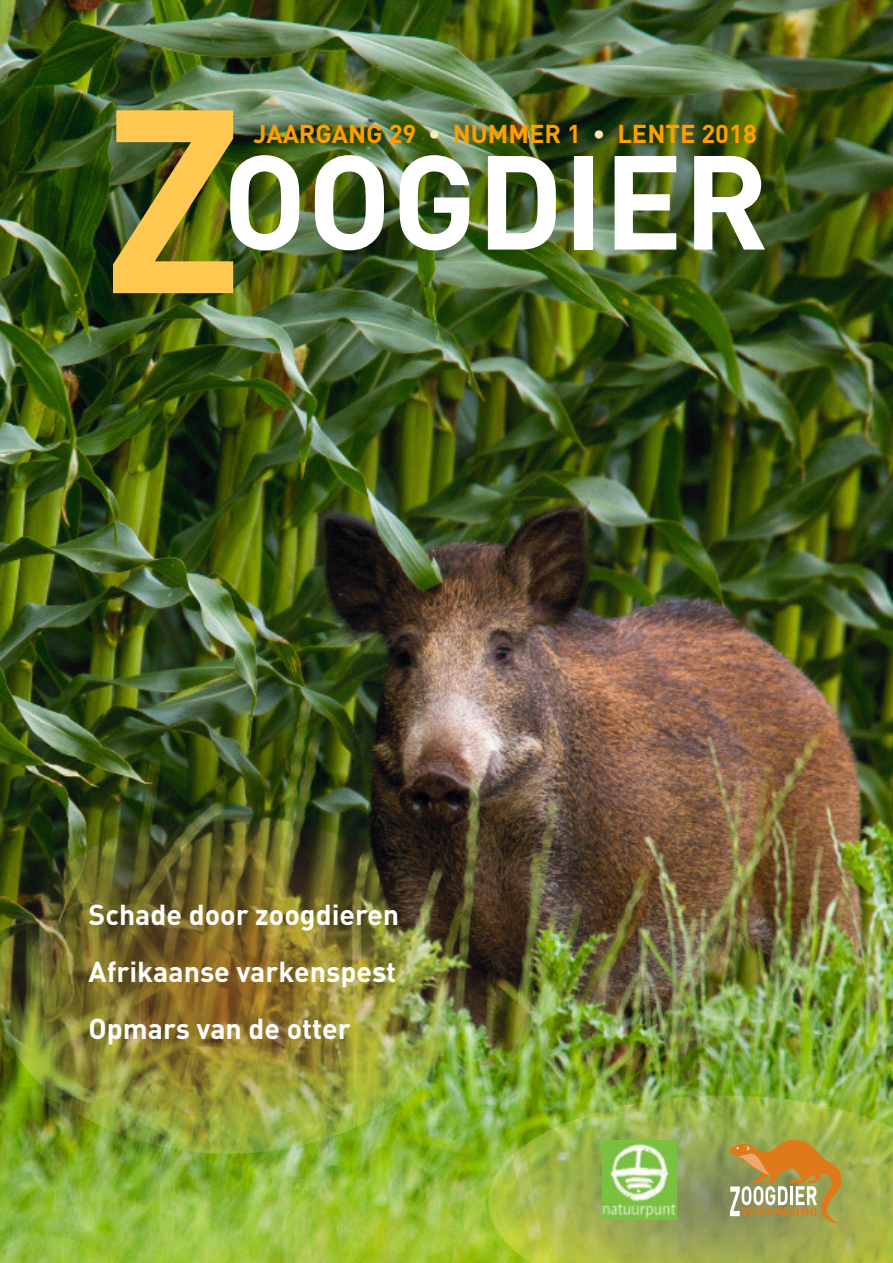
<style>
.page{position:relative;width:893px;height:1263px;background:#fff}
.page>*{position:absolute;margin:0;border:0;box-sizing:border-box;transform-origin:0 0}
.t1{font:700 131.4px "DIN";color:#fff}
.t2{font:700 28.5px/57px "DIN";color:#fff;text-align:justify}
.t3{font:700 25.5px "DIN";color:#ff9f00}
.s1{font-size:256.8px;color:#ffc850}
.s2{color:#ffe8ba}
</style>
<div class="page">
<img style="left:0;top:0;width:893px;height:1263px">
<img style="left:488px;top:1095px;width:405px;height:168px">
<img style="left:602px;top:1140px;width:74px;height:80px">
<svg style="left:730px;top:1140px;width:112px;height:83px;background:#b79b53"></svg>
<img style="left:0;top:816px;width:464px;height:337px">
<h1 class="t1" style="left:103px;top:127px;width:668px"><span class="s1">Z</span>OOGDIER</h1>
<p class="t3" style="left:254px;top:120px;width:505px">JAARGANG 29 <span class="s2">•</span> NUMMER 1 <span class="s2">•</span> LENTE 2018</p>
<p class="t2" style="left:89px;top:887px;width:312px">Schade door zoogdieren Afrikaanse varkenspest Opmars van de otter</p>
</div>
